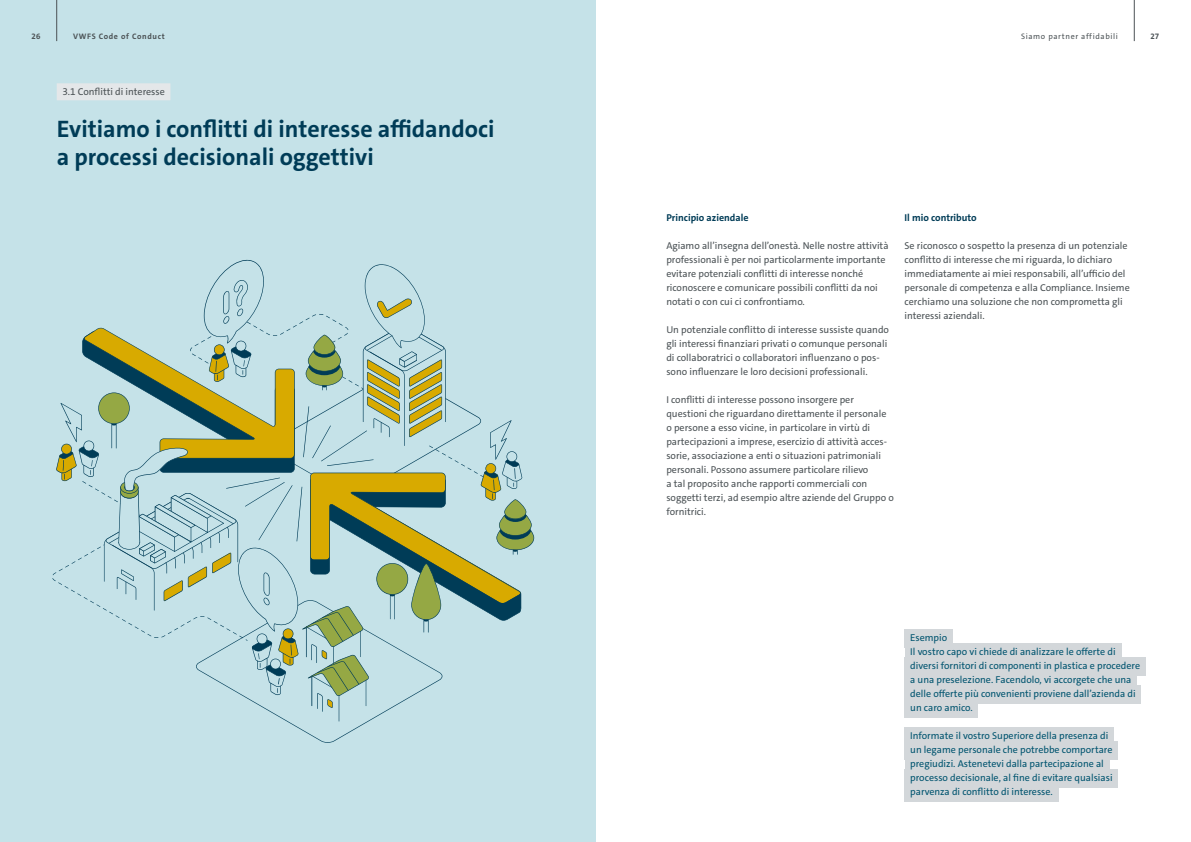
<style>
.page{position:relative;width:1191px;height:842px;background:#fff}
.page>*{position:absolute;margin:0;border:0;box-sizing:border-box;transform-origin:0 0}
.t1{font:700 24px/28px "VWAG The Sans";color:#003c57}
.t2{font:10px/14px "VWAG The Sans";color:#4b5255}
.t3{font:10px/14px "VWAG The Sans";color:#00546f}
.t4{font:700 10px "VWAG The Sans";color:#003c57}
.t5{font:8px "VWAG The Sans";letter-spacing:.08em;color:#4b5255}
.t6{font:700 8px "VWAG The Sans";letter-spacing:.08em;color:#4b5255}
</style>
<div class="page">
<div style="left:0;top:0;width:595px;height:842px;background:#c5e2e8"></div>
<hr style="left:56px;top:0;width:1px;height:41px;background:#4b5255">
<hr style="left:1134px;top:0;width:1px;height:41px;background:#4b5255">
<div style="left:904px;top:629px;width:49px;height:18px;background:#d3d7da"></div>
<div style="left:904px;top:643px;width:217px;height:18px;background:#d3d7da"></div>
<div style="left:904px;top:657px;width:241px;height:18px;background:#d3d7da"></div>
<div style="left:904px;top:671px;width:233px;height:18px;background:#d3d7da"></div>
<div style="left:904px;top:685px;width:237px;height:18px;background:#d3d7da"></div>
<div style="left:904px;top:699px;width:74px;height:18px;background:#d3d7da"></div>
<div style="left:904px;top:727px;width:210px;height:18px;background:#d3d7da"></div>
<div style="left:904px;top:741px;width:214px;height:18px;background:#d3d7da"></div>
<div style="left:904px;top:755px;width:205px;height:18px;background:#d3d7da"></div>
<div style="left:904px;top:769px;width:214px;height:18px;background:#d3d7da"></div>
<div style="left:904px;top:783px;width:154px;height:18px;background:#d3d7da"></div>
<div style="left:57px;top:83px;width:113px;height:17px;background:#e4e7e9"></div>
<svg style="left:52px;top:259px;width:482px;height:484px"></svg>
<p class="t6" style="left:32px;top:31px;width:10px">26</p>
<p class="t6" style="left:73px;top:31px;width:93px">VWFS Code of Conduct</p>
<p class="t5" style="left:1021px;top:31px;width:98px">Siamo partner affidabili</p>
<p class="t6" style="left:1150px;top:31px;width:10px">27</p>
<p class="t2" style="left:62px;top:84px;width:104px">3.1 Conflitti di interesse</p>
<h1 class="t1" style="left:57px;top:115px;width:439px">Evitiamo i conflitti di interesse affidandoci a processi decisionali oggettivi</h1>
<p class="t4" style="left:666px;top:211px;width:84px">Principio aziendale</p>
<p class="t2" style="left:666px;top:238px;width:224px">Agiamo all’insegna dell’onestà. Nelle nostre attività professionali è per noi particolarmente importante evitare potenziali conflitti di interesse nonché riconoscere e comunicare possibili conflitti da noi notati o con cui ci confrontiamo.</p>
<p class="t2" style="left:666px;top:322px;width:224px">Un potenziale conflitto di interesse sussiste quando gli interessi finanziari privati o comunque personali di collaboratrici o collaboratori influenzano o pos&shy;sono influenzare le loro decisioni professionali.</p>
<p class="t2" style="left:666px;top:392px;width:229px">I conflitti di interesse possono insorgere per questioni che riguardano direttamente il personale o persone a esso vicine, in particolare in virtù di partecipazioni a imprese, esercizio di attività acces&shy;sorie, associazione a enti o situazioni patrimoniali personali. Possono assumere particolare rilievo<br>a tal proposito anche rapporti commerciali con soggetti terzi, ad esempio altre aziende del Gruppo o fornitrici.</p>
<p class="t4" style="left:904px;top:211px;width:74px">Il mio contributo</p>
<p class="t2" style="left:904px;top:238px;width:227px">Se riconosco o sospetto la presenza di un potenziale conflitto di interesse che mi riguarda, lo dichiaro immediatamente ai miei responsabili, all’ufficio del personale di competenza e alla Compliance. Insieme cerchiamo una soluzione che non comprometta gli interessi aziendali.</p>
<p class="t3" style="left:910px;top:630px;width:231px">Esempio<br>Il vostro capo vi chiede di analizzare le offerte di diversi fornitori di componenti in plastica e procedere a una preselezione. Facendolo, vi accorgete che una delle offerte più convenienti proviene dall’azienda di un caro amico.</p>
<p class="t3" style="left:910px;top:728px;width:204px">Informate il vostro Superiore della presenza di un legame personale che potrebbe comportare pregiudizi. Astenetevi dalla partecipazione al processo decisionale, al fine di evitare qualsiasi parvenza di conflitto di interesse.</p>
</div>
